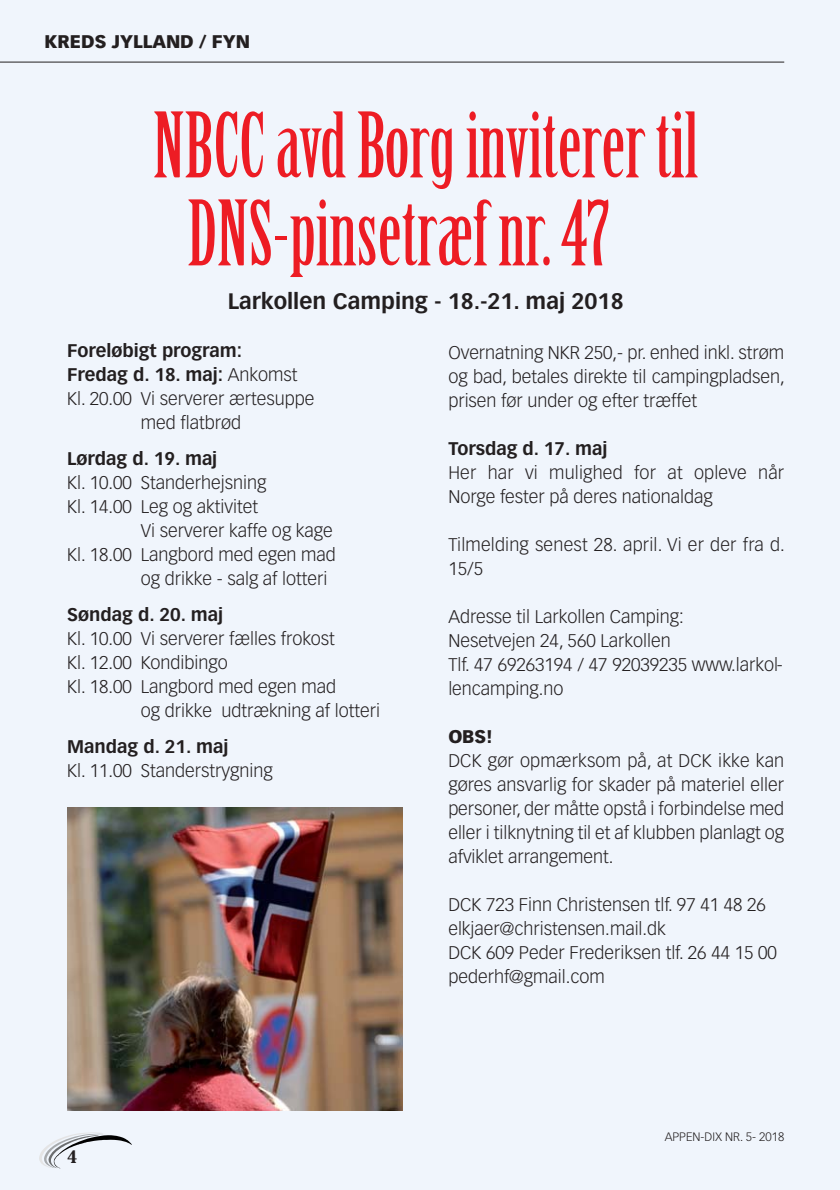
<style>
.page{position:relative;width:840px;height:1190px;background:#f0f5fc}
.page>*{position:absolute;margin:0;border:0;box-sizing:border-box;transform-origin:0 0}
.t1{font:88px/88px "Birch Std";color:#ed1c24}
.t2{font:700 22px "Vectora LH";color:#231f20}
.t3{font:300 18px/24px "Vectora LH";color:#231f20}
.t4{font:700 18px "Vectora LH";color:#231f20}
.t5{font:900 18px "Vectora LH";color:#231f20}
.t6{font:700 18px "Cheltenham";color:#231f20}
.t7{font:300 12px "Vectora LH";color:#231f20}
.s1{font-weight:300}
</style>
<div class="page">
<hr style="left:0;top:62px;width:784px;height:1px;background:#231f20">
<svg style="left:39px;top:1132px;width:93px;height:36px"></svg>
<img style="left:67px;top:808px;width:336px;height:303px">
<p class="t5" style="left:44px;top:34px;width:207px">KREDS JYLLAND / FYN</p>
<h1 class="t1" style="left:187px;top:106px;width:512px;text-indent:-34px">NBCC avd Borg inviterer til<br>DNS-pinsetræf nr. 47</h1>
<p class="t2" style="left:228px;top:292px;width:397px">Larkollen Camping - 18.-21. maj 2018</p>
<p class="t4" style="left:67px;top:343px;width:177px">Foreløbigt program:</p>
<p class="t4" style="left:67px;top:367px;width:232px">Fredag d. 18. maj: <span class="s1">Ankomst</span></p>
<p class="t3" style="left:67px;top:388px;width:249px">Kl. 20.00 Vi serverer ærtesuppe</p>
<p class="t3" style="left:141px;top:412px;width:102px">med flatbrød</p>
<p class="t4" style="left:67px;top:451px;width:152px">Lørdag d. 19. maj</p>
<p class="t3" style="left:67px;top:472px;width:201px">Kl. 10.00 Standerhejsning</p>
<p class="t3" style="left:67px;top:496px;width:192px">Kl. 14.00 Leg og aktivitet</p>
<p class="t3" style="left:141px;top:520px;width:194px">Vi serverer kaffe og kage</p>
<p class="t3" style="left:67px;top:544px;width:270px">Kl. 18.00 Langbord med egen mad</p>
<p class="t3" style="left:141px;top:568px;width:188px">og drikke - salg af lotteri</p>
<p class="t4" style="left:67px;top:607px;width:157px">Søndag d. 20. maj</p>
<p class="t3" style="left:67px;top:628px;width:269px">Kl. 10.00 Vi serverer fælles frokost</p>
<p class="t3" style="left:67px;top:652px;width:162px">Kl. 12.00 Kondibingo</p>
<p class="t3" style="left:67px;top:676px;width:270px">Kl. 18.00 Langbord med egen mad</p>
<p class="t3" style="left:141px;top:700px;width:241px">og drikke udtrækning af lotteri</p>
<p class="t4" style="left:67px;top:739px;width:163px">Mandag d. 21. maj</p>
<p class="t3" style="left:67px;top:760px;width:207px">Kl. 11.00 Standerstrygning</p>
<p class="t6" style="left:67px;top:1151px;width:12px">4</p>
<p class="t3" style="left:448px;top:341px;width:338px;text-align:justify">Overnatning NKR 250,- pr. enhed inkl. strøm og bad, betales direkte til campingpladsen, prisen før under og efter træffet</p>
<p class="t4" style="left:448px;top:441px;width:161px">Torsdag d. 17. maj</p>
<p class="t3" style="left:448px;top:461px;width:337px">Her har vi mulighed for at opleve når<br>Norge fester på deres nationaldag</p>
<p class="t3" style="left:448px;top:533px;width:338px">Tilmelding senest 28. april. Vi er der fra d.<br>15/5</p>
<p class="t3" style="left:448px;top:605px;width:336px">Adresse til Larkollen Camping:<br>Nesetvejen 24, 560 Larkollen<br>Tlf. 47 69263194 / 47 92039235 www.larkol&shy;lencamping.no</p>
<p class="t5" style="left:448px;top:729px;width:46px">OBS!</p>
<p class="t3" style="left:448px;top:749px;width:337px;text-align:justify">DCK gør opmærksom på, at DCK ikke kan gøres ansvarlig for skader på materiel eller personer, der måtte opstå i forbindelse med eller i tilknytning til et af klubben planlagt og afviklet arrangement.</p>
<p class="t3" style="left:448px;top:893px;width:330px">DCK 723 Finn Christensen tlf. 97 41 48 26 elkjaer@christensen.mail.dk<br>DCK 609 Peder Frederiksen tlf. 26 44 15 00 pederhf@gmail.com</p>
<p class="t7" style="left:665px;top:1132px;width:121px">APPEN-DIX NR. 5- 2018</p>
</div>
